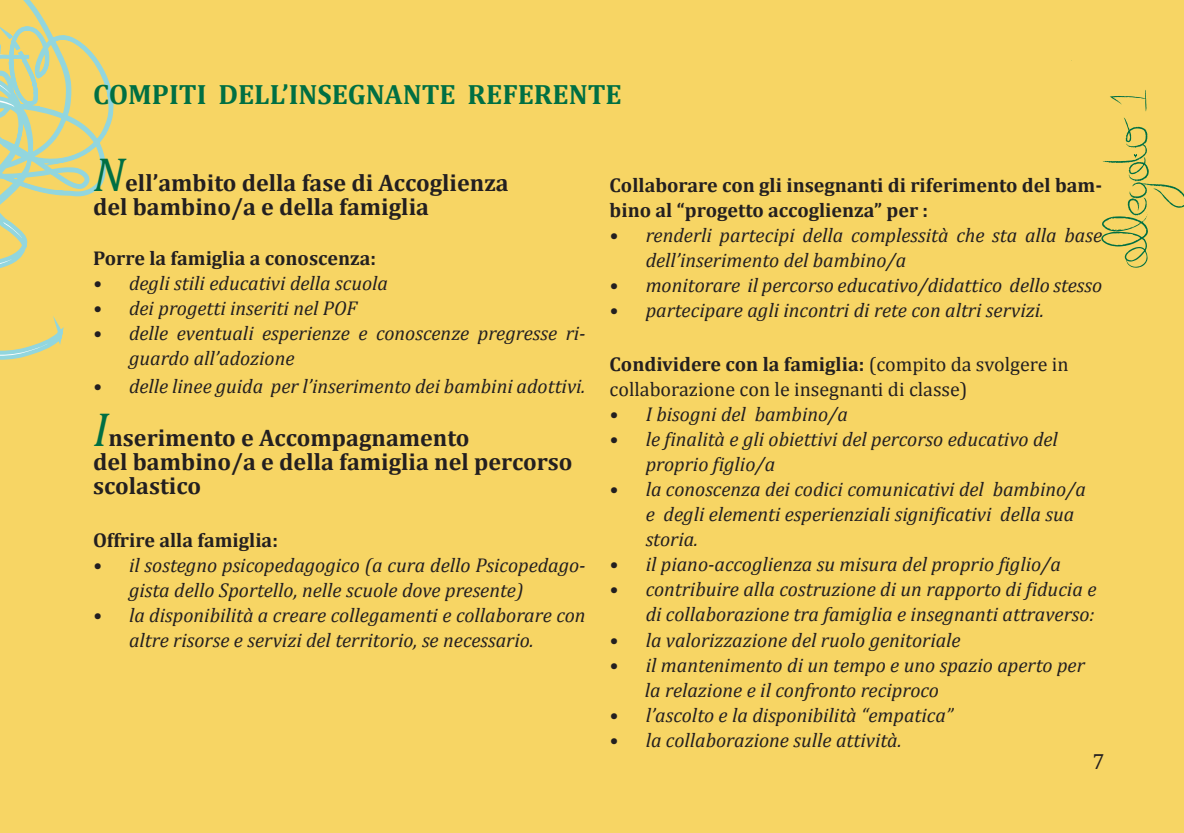
<style>
.page{position:relative;width:1184px;height:833px;background:#fff}
.page>*{position:absolute;margin:0;border:0;box-sizing:border-box;transform-origin:0 0}
.t1{font:700 28px "Cambria";color:#006f43}
.t2{font:700 24px/24px "Cambria";color:#231f20}
.t3{font:22px "Cambria";color:#231f20}
.t4{font:italic 20px/25px "Cambria";color:#231f20}
.t5{font:700 20px/25px "Cambria";color:#231f20}
.t6{font:20px/25px "Cambria";color:#231f20}
.s1{font-weight:400;font-style:italic;font-size:48px;color:#006f43}
.s2{font-weight:700}
</style>
<div class="page">
<div style="left:0;top:0;width:1184px;height:832px;background:#f7d564"></div>
<svg style="left:1101px;top:118px;width:83px;height:150px"></svg>
<svg style="left:1110px;top:90px;width:37px;height:22px"></svg>
<svg style="left:0;top:0;width:114px;height:360px"></svg>
<h1 class="t1" style="left:93px;top:74px;width:530px">COMPITI DELL’INSEGNANTE REFERENTE</h1>
<p class="t2" style="left:93px;top:170px;width:417px"><span class="s1">N</span>ell’ambito della fase di Accoglienza del bambino/a e della famiglia</p>
<p class="t5" style="left:93px;top:244px;width:284px">Porre la famiglia a conoscenza:</p>
<p class="t4" style="left:93px;top:269px;width:297px">• degli stili educativi della scuola</p>
<p class="t4" style="left:93px;top:294px;width:266px">• dei progetti inseriti nel POF</p>
<p class="t4" style="left:129px;top:319px;width:458px;text-indent:-36px">• delle eventuali esperienze e conoscenze pregresse ri&shy;guardo all’adozione</p>
<p class="t4" style="left:93px;top:373px;width:494px">• delle linee guida per l’inserimento dei bambini adottivi.</p>
<p class="t2" style="left:93px;top:425px;width:481px"><span class="s1">I</span>nserimento e Accompagnamento<br>del bambino/a e della famiglia nel percorso scolastico</p>
<p class="t5" style="left:93px;top:527px;width:186px">Offrire alla famiglia:</p>
<p class="t4" style="left:129px;top:552px;width:458px;text-indent:-36px">• il sostegno psicopedagogico (a cura dello Psicopedago&shy;gista dello Sportello, nelle scuole dove presente)</p>
<p class="t4" style="left:129px;top:602px;width:458px;text-indent:-36px">• la disponibilità a creare collegamenti e collaborare con altre risorse e servizi del territorio, se necessario.</p>
<p class="t5" style="left:610px;top:172px;width:494px">Collaborare con gli insegnanti di riferimento del bam&shy;bino al “progetto accoglienza” per :</p>
<p class="t4" style="left:646px;top:222px;width:458px;text-indent:-36px">• renderli partecipi della complessità che sta alla base dell’inserimento del bambino/a</p>
<p class="t4" style="left:610px;top:272px;width:494px">• monitorare il percorso educativo/didattico dello stesso</p>
<p class="t4" style="left:610px;top:297px;width:436px">• partecipare agli incontri di rete con altri servizi.</p>
<p class="t6" style="left:610px;top:352px;width:460px"><span class="s2">Condividere con la famiglia:</span> (compito da svolgere in collaborazione con le insegnanti di classe)</p>
<p class="t4" style="left:610px;top:401px;width:240px">• I bisogni del bambino/a</p>
<p class="t4" style="left:646px;top:426px;width:414px;text-indent:-36px">• le finalità e gli obiettivi del percorso educativo del proprio figlio/a</p>
<p class="t4" style="left:646px;top:476px;width:442px;text-indent:-36px">• la conoscenza dei codici comunicativi del bambino/a e degli elementi esperienziali significativi della sua storia.</p>
<p class="t4" style="left:610px;top:551px;width:453px">• il piano-accoglienza su misura del proprio figlio/a</p>
<p class="t4" style="left:610px;top:576px;width:488px;text-align:right">• contribuire alla costruzione di un rapporto di fiducia e di collaborazione tra famiglia e insegnanti attraverso:</p>
<p class="t4" style="left:610px;top:626px;width:353px">• la valorizzazione del ruolo genitoriale</p>
<p class="t4" style="left:645px;top:651px;width:441px;text-indent:-35px">• il mantenimento di un tempo e uno spazio aperto per la relazione e il confronto reciproco</p>
<p class="t4" style="left:610px;top:701px;width:345px">• l’ascolto e la disponibilità “empatica”</p>
<p class="t4" style="left:610px;top:726px;width:294px">• la collaborazione sulle attività.</p>
<p class="t3" style="left:1092px;top:748px;width:14px">7</p>
</div>
